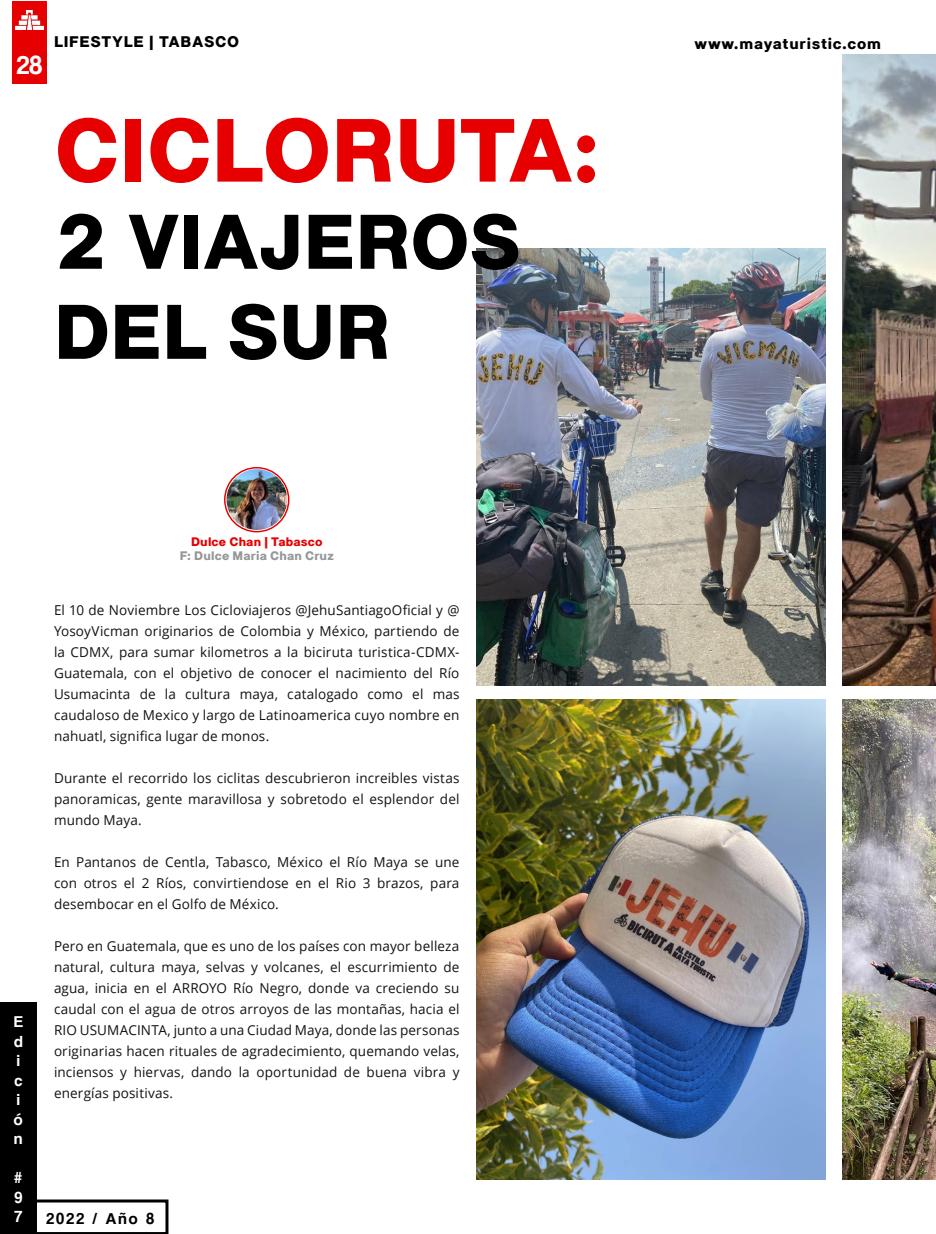
<style>
.page{position:relative;width:936px;height:1234px;background:#fff}
.page>*{position:absolute;margin:0;border:0;box-sizing:border-box;transform-origin:0 0}
.t1{font:800 87px "Sublima";letter-spacing:-.01em;color:#e60000}
.t2{font:800 75px/90px "Sublima";letter-spacing:-.005em;color:#000}
.t3{font:27px "Coolvetica Rg";color:#fff}
.t4{font:16.5px/19.5px "Coolvetica Rg";color:#fff}
.t5{font:16.5px "Coolvetica Rg";letter-spacing:.13em;color:#000}
.t6{font:800 15px "Sublima";letter-spacing:.05em;color:#000}
.t7{font:13.65px/21px "Open Sans";letter-spacing:.01em;color:#121212;text-align:justify}
.t8{font:800 12px "Sublima";letter-spacing:.015em;color:#969798}
.t9{font:800 12px "Sublima";letter-spacing:.015em;color:#e60000}
</style>
<div class="page">
<img style="left:842px;top:54px;width:93px;height:631px">
<svg style="left:37px;top:1199px;width:131px;height:34px"></svg>
<div style="left:0;top:1001px;width:37px;height:232px;background:#000"></div>
<div style="left:13px;top:1px;width:34px;height:82px;background:#e60000"></div>
<img style="left:16px;top:11px;width:27px;height:18px">
<img style="left:476px;top:699px;width:349px;height:480px">
<img style="left:842px;top:699px;width:93px;height:480px">
<img style="left:476px;top:249px;width:349px;height:436px">
<img style="left:226px;top:469px;width:61px;height:61px;border-radius:30px">
<div style="left:224px;top:467px;width:65px;height:65px;border:1px solid #e60000;border-radius:50%"></div>
<h3 class="t3" style="left:17px;top:50px;width:27px">28</h3>
<p class="t6" style="left:54px;top:33px;width:187px">LIFESTYLE | TABASCO</p>
<p class="t6" style="left:694px;top:35px;width:188px">www.mayaturistic.com</p>
<h1 class="t1" style="left:54px;top:101px;width:547px">CICLORUTA:</h1>
<h2 class="t2" style="left:54px;top:198px;width:469px">2 VIAJEROS<br>DEL SUR</h2>
<p class="t9" style="left:191px;top:534px;width:133px">Dulce Chan | Tabasco</p>
<p class="t8" style="left:180px;top:549px;width:156px">F: Dulce Maria Chan Cruz</p>
<p class="t4" style="left:14px;top:1011px;width:10px">E d i c i ó n</p>
<p class="t4" style="left:14px;top:1167px;width:10px;text-align:justify"># 9<br>7</p>
<p class="t7" style="left:54px;top:598px;width:407px">El 10 de Noviembre Los Cicloviajeros @JehuSantiagoOficial y @ YosoyVicman originarios de Colombia y México, partiendo de la CDMX, para sumar kilometros a la biciruta turistica-CDMX-Guatemala, con el objetivo de conocer el nacimiento del Río Usumacinta de la cultura maya, catalogado como el mas caudaloso de Mexico y largo de Latinoamerica cuyo nombre en nahuatl, significa lugar de monos.</p>
<p class="t7" style="left:54px;top:766px;width:407px">Durante el recorrido los ciclitas descubrieron increibles vistas panoramicas, gente maravillosa y sobretodo el esplendor del mundo Maya.</p>
<p class="t7" style="left:54px;top:850px;width:407px">En Pantanos de Centla, Tabasco, México el Río Maya se une con otros el 2 Ríos, convirtiendose en el Rio 3 brazos, para desembocar en el Golfo de México.</p>
<p class="t7" style="left:54px;top:934px;width:407px">Pero en Guatemala, que es uno de los países con mayor belleza natural, cultura maya, selvas y volcanes, el escurrimiento de agua, inicia en el ARROYO Río Negro, donde va creciendo su caudal con el agua de otros arroyos de las montañas, hacia el RIO USUMACINTA, junto a una Ciudad Maya, donde las personas originarias hacen rituales de agradecimiento, quemando velas, inciensos y hiervas, dando la oportunidad de buena vibra y energías positivas.</p>
<p class="t5" style="left:46px;top:1208px;width:109px">2022 / Año 8</p>
</div>
